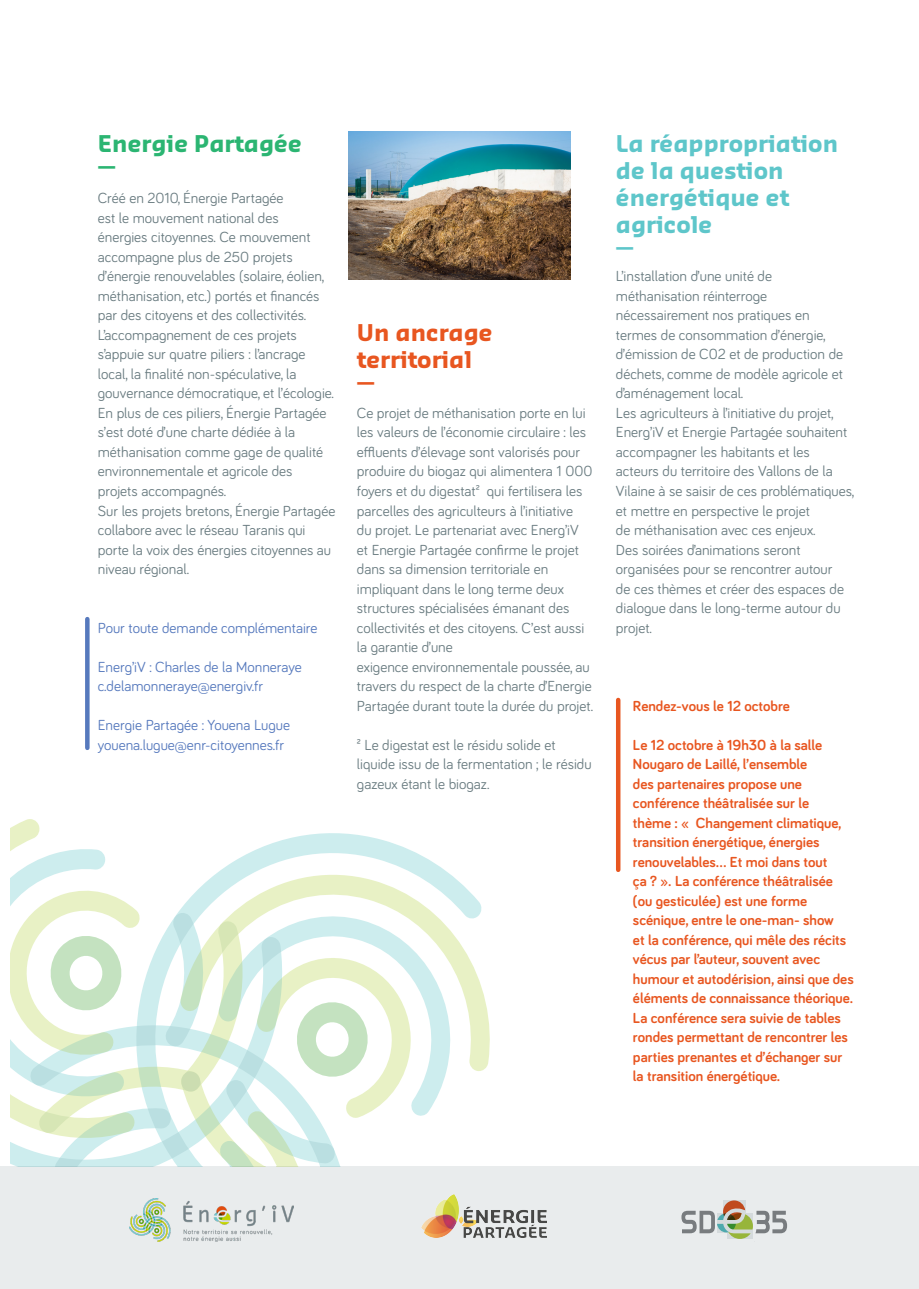
<style>
.page{position:relative;width:919px;height:1289px;background:#fff}
.page>*{position:absolute;margin:0;border:0;box-sizing:border-box;transform-origin:0 0}
.sous-titre{font:700 22.5px/27px "Sansa Pro";color:#5ec6ca}
.sous-titre-2{font:700 22.5px/27px "Sansa Pro";color:#e85620}
.sous-titre-3{font:700 22.5px "Sansa Pro";color:#2bb572}
.t1{font:700 18px "Sansa Pro";color:#2bb572}
.t2{font:700 18px "Sansa Pro";color:#e85620}
.t3{font:700 18px "Sansa Pro";color:#5ec6ca}
.TXT_courant{font:15px/19.5px "Bariol";color:#6a7c81}
.TXT_courant-2{font:700 15px/19.5px "Bariol";color:#e85620}
.TXT_courant-3{font:15px/19.5px "Bariol";color:#5679bd}
</style>
<div class="page">
<hr style="left:616px;top:700px;width:4px;height:169px;background:#e85620">
<img style="left:348px;top:132px;width:223px;height:147px">
<div style="left:85px;top:619px;width:5px;height:129px;background:#5679bd"></div>
<svg style="left:481px;top:907px;width:8px;height:164px"></svg>
<svg style="left:450px;top:874px;width:31px;height:197px"></svg>
<svg style="left:11px;top:819px;width:439px;height:347px"></svg>
<div style="left:0;top:1166px;width:918px;height:122px;background:#e9eced"></div>
<svg style="left:681px;top:1200px;width:106px;height:38px"></svg>
<img style="left:421px;top:1194px;width:125px;height:43px">
<img style="left:129px;top:1198px;width:164px;height:43px">
<p class="sous-titre-3" style="left:98px;top:129px;width:205px">Energie Partagée</p>
<p class="t1" style="left:98px;top:155px;width:19px">—</p>
<p class="TXT_courant" style="left:98px;top:188px;width:228px">Créé en 2010, Énergie Partagée<br>est le mouvement national des énergies citoyennes. Ce mouvement accompagne plus de 250 projets d’énergie renouvelables (solaire, éolien, méthanisation, etc.) portés et financés par des citoyens et des collectivités.</p>
<p class="TXT_courant" style="left:98px;top:324px;width:238px">L’accompagnement de ces projets s’appuie sur quatre piliers : l’ancrage local, la finalité non-spéculative, la gouvernance démocratique, et l’écologie.</p>
<p class="TXT_courant" style="left:98px;top:402px;width:230px">En plus de ces piliers, Énergie Partagée s’est doté d’une charte dédiée à la méthanisation comme gage de qualité environnementale et agricole des projets accompagnés.</p>
<p class="TXT_courant" style="left:98px;top:500px;width:239px">Sur les projets bretons, Énergie Partagée collabore avec le réseau Taranis qui porte la voix des énergies citoyennes au niveau régional.</p>
<p class="TXT_courant-3" style="left:98px;top:617px;width:221px">Pour toute demande complémentaire</p>
<p class="TXT_courant-3" style="left:98px;top:656px;width:205px">Energ’iV : Charles de la Monneraye c.delamonneraye@energiv.fr</p>
<p class="TXT_courant-3" style="left:98px;top:714px;width:194px">Energie Partagée : Youena Lugue</p>
<p class="TXT_courant-3" style="left:98px;top:734px;width:188px">youena.lugue@enr-citoyennes.fr</p>
<p class="sous-titre-2" style="left:357px;top:319px;width:137px">Un ancrage territorial</p>
<p class="t2" style="left:357px;top:371px;width:19px">—</p>
<p class="TXT_courant" style="left:357px;top:402px;width:237px">Ce projet de méthanisation porte en lui les valeurs de l’économie circulaire : les effluents d’élevage sont valorisés pour produire du biogaz qui alimentera 1 000 foyers et du digestat² qui fertilisera les parcelles des agriculteurs à l’initiative<br>du projet. Le partenariat avec Energ’iV et Energie Partagée confirme le projet dans sa dimension territoriale en impliquant dans le long terme deux structures spécialisées émanant des collectivités et des citoyens. C’est aussi la garantie d’une</p>
<p class="TXT_courant" style="left:357px;top:656px;width:238px">exigence environnementale poussée, au travers du respect de la charte d’Energie<br>Partagée durant toute la durée du projet.</p>
<p class="TXT_courant" style="left:357px;top:734px;width:236px">² Le digestat est le résidu solide et liquide issu de la fermentation ; le résidu gazeux étant le biogaz.</p>
<p class="sous-titre" style="left:616px;top:130px;width:224px">La réappropriation de la question énergétique et agricole</p>
<p class="t3" style="left:616px;top:236px;width:19px">—</p>
<p class="TXT_courant" style="left:616px;top:266px;width:229px">L’installation d’une unité de méthanisation réinterroge nécessairement nos pratiques en termes de consommation d’énergie, d’émission de C02 et de production de déchets, comme de modèle agricole et d’aménagement local.</p>
<p class="TXT_courant" style="left:616px;top:402px;width:240px">Les agriculteurs à l’initiative du projet, Energ’iV et Energie Partagée souhaitent accompagner les habitants et les acteurs du territoire des Vallons de la Vilaine à se saisir de ces problématiques, et mettre en perspective le projet<br>de méthanisation avec ces enjeux.<br>Des soirées d’animations seront organisées pour se rencontrer autour<br>de ces thèmes et créer des espaces de dialogue dans le long-terme autour du projet.</p>
<p class="TXT_courant-2" style="left:633px;top:695px;width:158px">Rendez-vous le 12 octobre</p>
<p class="TXT_courant-2" style="left:633px;top:734px;width:222px">Le 12 octobre à 19h30 à la salle Nougaro de Laillé, l’ensemble<br>des partenaires propose une conférence théâtralisée sur le<br>thème : « Changement climatique, transition énergétique, énergies renouvelables… Et moi dans tout<br>ça ? ». La conférence théâtralisée (ou gesticulée) est une forme scénique, entre le one-man- show<br>et la conférence, qui mêle des récits vécus par l’auteur, souvent avec humour et autodérision, ainsi que des éléments de connaissance théorique.<br>La conférence sera suivie de tables rondes permettant de rencontrer les parties prenantes et d’échanger sur la transition énergétique.</p>
</div>
